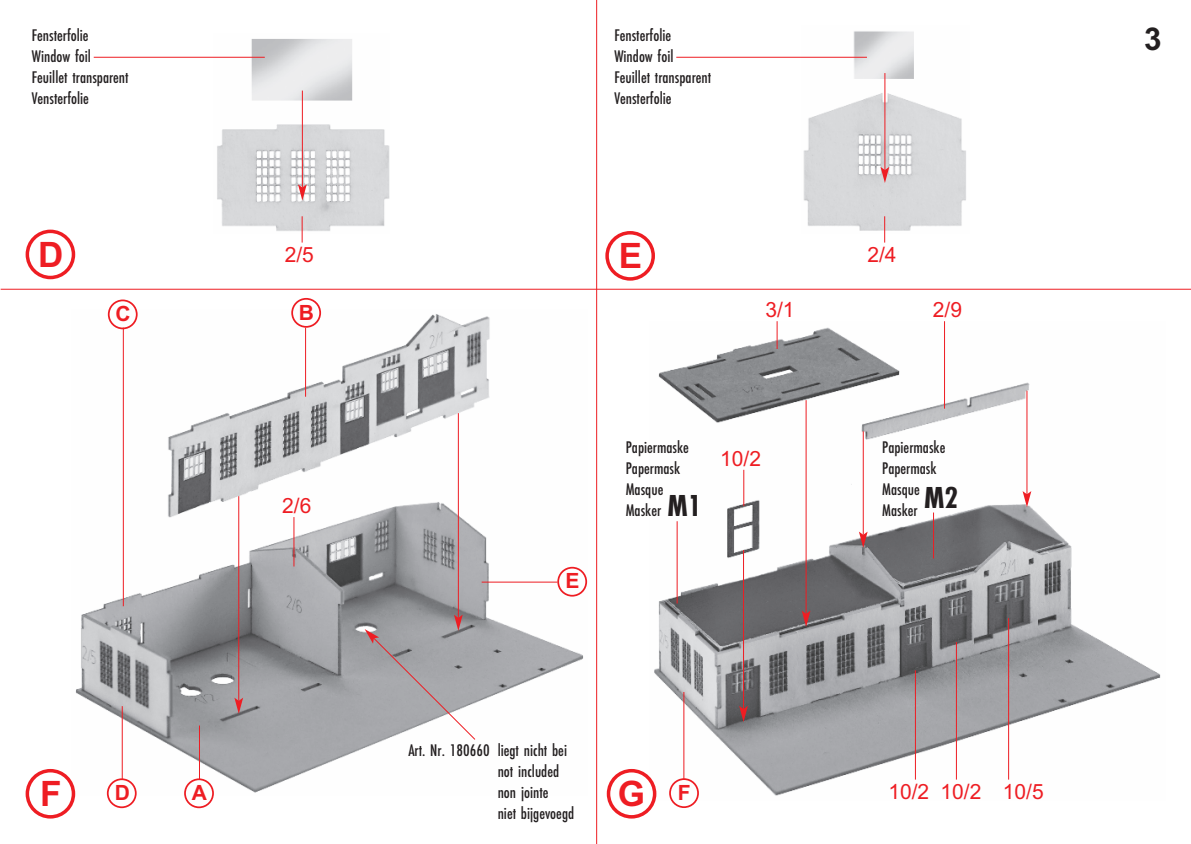
<style>
.page{position:relative;width:1191px;height:844px;background:#fff}
.page>*{position:absolute;margin:0;border:0;box-sizing:border-box;transform-origin:0 0}
.t1{font:700 35px "Arial";color:#ee1d23}
.t2{font:700 31.5px "Arial";color:#231f20}
.t3{font:21px "Arial";color:#ee1d23}
.t4{font:700 21px "Arial";color:#ee1d23}
.t5{font:17.5px/21px "Futura EF Medium Con";color:#231f20}
.s1{font-family:"Futura EF Bold Con";font-size:31.5px}
</style>
<div class="page">
<hr style="left:596px;top:0;width:1px;height:843px;background:#ee1d23">
<hr style="left:1px;top:289px;width:1190px;height:1px;background:#ee1d23">
<img style="left:75px;top:312px;width:509px;height:483px">
<img style="left:654px;top:322px;width:507px;height:476px">
<img style="left:213px;top:39px;width:177px;height:194px">
<img style="left:801px;top:31px;width:165px;height:202px">
<svg style="left:184px;top:778px;width:30px;height:30px"></svg>
<svg style="left:291px;top:298px;width:30px;height:29px"></svg>
<svg style="left:108px;top:299px;width:30px;height:30px"></svg>
<svg style="left:107px;top:778px;width:30px;height:30px"></svg>
<svg style="left:557px;top:566px;width:30px;height:30px"></svg>
<svg style="left:26px;top:229px;width:49px;height:50px"></svg>
<svg style="left:605px;top:231px;width:50px;height:49px"></svg>
<svg style="left:26px;top:769px;width:49px;height:49px"></svg>
<svg style="left:607px;top:768px;width:49px;height:50px"></svg>
<svg style="left:669px;top:778px;width:30px;height:29px"></svg>
<svg style="left:302px;top:216px;width:1px;height:26px"></svg>
<hr style="left:293px;top:517px;width:1px;height:49px;background:#ee1d23">
<svg style="left:776px;top:321px;width:1px;height:28px"></svg>
<hr style="left:944px;top:321px;width:1px;height:87px;background:#ee1d23">
<hr style="left:743px;top:469px;width:1px;height:37px;background:#ee1d23">
<hr style="left:305px;top:327px;width:1px;height:69px;background:#ee1d23">
<hr style="left:122px;top:706px;width:1px;height:73px;background:#ee1d23">
<hr style="left:199px;top:725px;width:1px;height:54px;background:#ee1d23">
<hr style="left:683px;top:691px;width:1px;height:88px;background:#ee1d23">
<hr style="left:481px;top:581px;width:76px;height:1px;background:#ee1d23">
<hr style="left:123px;top:327px;width:1px;height:279px;background:#ee1d23">
<hr style="left:94px;top:57px;width:171px;height:1px;background:#ee1d23">
<hr style="left:302px;top:91px;width:1px;height:96px;background:#ee1d23">
<svg style="left:298px;top:184px;width:9px;height:16px"></svg>
<hr style="left:238px;top:496px;width:1px;height:204px;background:#ee1d23">
<svg style="left:234px;top:697px;width:9px;height:16px"></svg>
<hr style="left:458px;top:413px;width:1px;height:204px;background:#ee1d23">
<svg style="left:365px;top:614px;width:111px;height:126px;background:#aeabaf"></svg>
<hr style="left:743px;top:550px;width:1px;height:158px;background:#ee1d23">
<svg style="left:739px;top:705px;width:9px;height:16px"></svg>
<hr style="left:863px;top:431px;width:1px;height:103px;background:#ee1d23">
<svg style="left:859px;top:531px;width:8px;height:16px"></svg>
<hr style="left:1026px;top:390px;width:1px;height:104px;background:#ee1d23">
<svg style="left:1022px;top:491px;width:9px;height:16px"></svg>
<hr style="left:805px;top:400px;width:1px;height:213px;background:#ee1d23">
<svg style="left:801px;top:610px;width:9px;height:16px"></svg>
<svg style="left:884px;top:216px;width:1px;height:26px"></svg>
<hr style="left:676px;top:57px;width:191px;height:1px;background:#ee1d23">
<hr style="left:884px;top:73px;width:1px;height:97px;background:#ee1d23">
<svg style="left:880px;top:167px;width:9px;height:16px"></svg>
<hr style="left:933px;top:512px;width:1px;height:46px;background:#ee1d23">
<hr style="left:676px;top:521px;width:1px;height:82px;background:#ee1d23">
<hr style="left:1008px;top:618px;width:1px;height:161px;background:#ee1d23">
<hr style="left:956px;top:641px;width:1px;height:138px;background:#ee1d23">
<hr style="left:915px;top:670px;width:1px;height:109px;background:#ee1d23">
<p class="t5" style="left:32px;top:26px;width:58px">Fensterfolie</p>
<h2 class="t2" style="left:1144px;top:20px;width:19px">3</h2>
<p class="t5" style="left:32px;top:47px;width:98px">Window foil<br>Feuillet transparent<br>Vensterfolie</p>
<p class="t5" style="left:614px;top:26px;width:98px">Fensterfolie<br>Window foil<br>Feuillet transparent<br>Vensterfolie</p>
<h1 class="t1" style="left:38px;top:234px;width:27px">D</h1>
<h1 class="t1" style="left:619px;top:236px;width:25px">E</h1>
<p class="t3" style="left:285px;top:242px;width:31px">2/5</p>
<p class="t3" style="left:867px;top:242px;width:31px">2/4</p>
<p class="t4" style="left:115px;top:302px;width:17px">C</p>
<p class="t4" style="left:299px;top:300px;width:17px">B</p>
<p class="t3" style="left:765px;top:298px;width:31px">3/1</p>
<p class="t3" style="left:933px;top:298px;width:31px">2/9</p>
<p class="t3" style="left:282px;top:493px;width:31px">2/6</p>
<p class="t4" style="left:565px;top:568px;width:16px">E</p>
<p class="t5" style="left:626px;top:437px;width:77px">Papiermaske<br>Papermask<br>Masque<br>Masker <span class="s1">M1</span></p>
<p class="t3" style="left:720px;top:446px;width:42px">10/2</p>
<p class="t5" style="left:882px;top:437px;width:77px">Papiermaske<br>Papermask<br>Masque<br>Masker <sup>M2</sup></p>
<p class="t5" style="left:497px;top:740px;width:78px;text-indent:-89px">Art. Nr. 180660 liegt nicht bei not included non jointe<br>niet bijgevoegd</p>
<h1 class="t1" style="left:40px;top:773px;width:23px">F</h1>
<h1 class="t1" style="left:618px;top:773px;width:74px">G <sup>F</sup></h1>
<p class="t4" style="left:115px;top:780px;width:17px">D</p>
<p class="t4" style="left:192px;top:780px;width:17px">A</p>
<p class="t3" style="left:888px;top:778px;width:157px">10/2 10/2 10/5</p>
</div>
